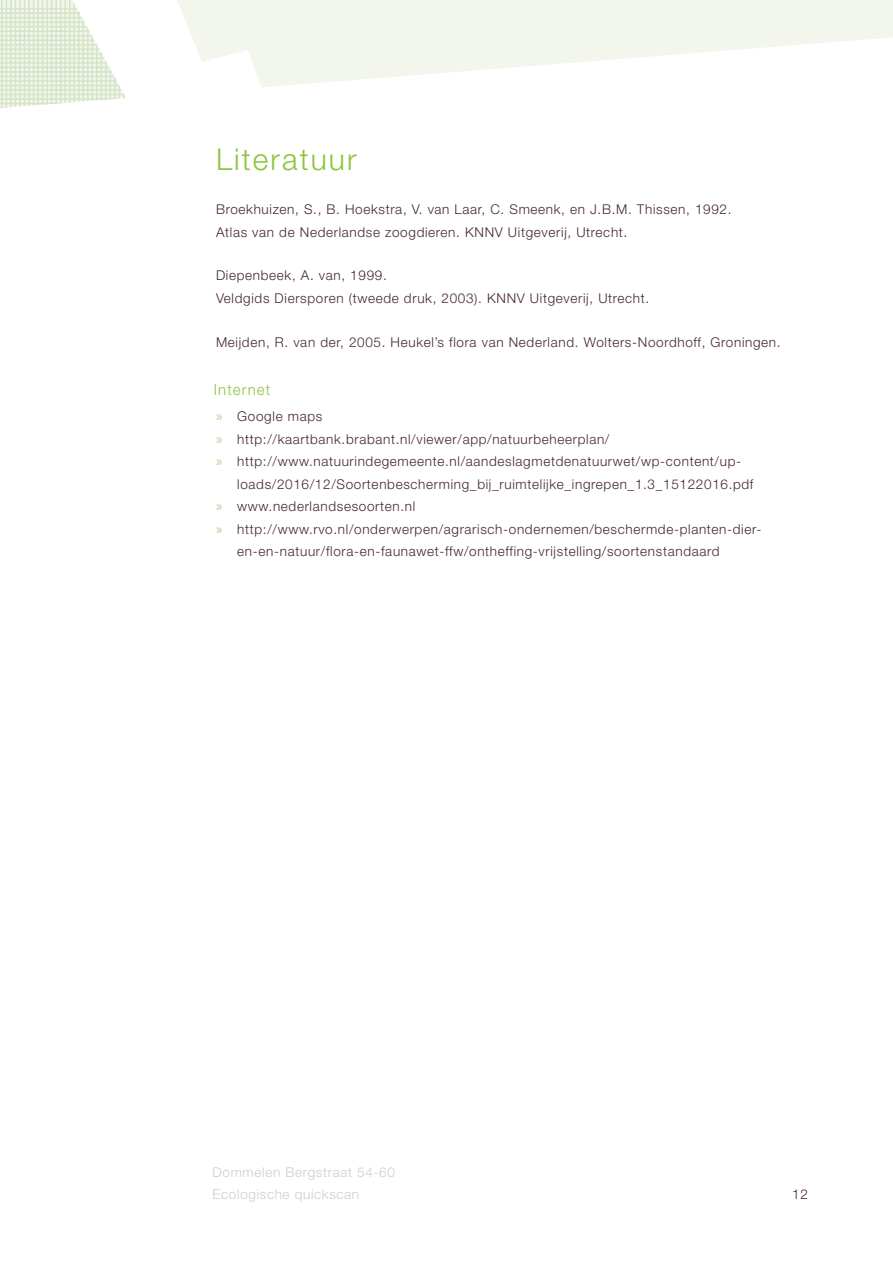
<style>
.page{position:relative;width:893px;height:1263px;background:#fff}
.page>*{position:absolute;margin:0;border:0;box-sizing:border-box;transform-origin:0 0}
.t1{font:300 30px "Helvetica Neue LT Pro";letter-spacing:.07em;color:#8bc63e}
.t2{font:300 15px "Helvetica Neue LT Pro";letter-spacing:.07em;color:#8bc63e}
.t3{font:300 13.5px/22.5px "Helvetica Neue LT Pro";letter-spacing:.05em;color:#472829}
.t4{font:300 13.5px/22.5px "Helvetica Neue LT Pro";letter-spacing:.05em;color:#d6caca}
.s1{font-family:"Myriad Pro";font-weight:400;font-size:15px;color:#b4cc95}
</style>
<div class="page">
<svg style="left:125px;top:0;width:768px;height:98px;fill:#f2f6ec"></svg>
<svg style="left:0;top:0;width:125px;height:108px"></svg>
<p class="t1" style="left:216px;top:141px;width:142px">Literatuur</p>
<p class="t3" style="left:216px;top:198px;width:517px">Broekhuizen, S., B. Hoekstra, V. van Laar, C. Smeenk, en J.B.M. Thissen, 1992.<br>Atlas van de Nederlandse zoogdieren. KNNV Uitgeverij, Utrecht.</p>
<p class="t3" style="left:216px;top:264px;width:435px">Diepenbeek, A. van, 1999.<br>Veldgids Diersporen (tweede druk, 2003). KNNV Uitgeverij, Utrecht.</p>
<p class="t3" style="left:216px;top:330px;width:566px">Meijden, R. van der, 2005. Heukel’s flora van Nederland. Wolters-Noordhoff, Groningen.</p>
<p class="t2" style="left:214px;top:380px;width:58px">Internet</p>
<p class="t3" style="left:216px;top:405px;width:108px"><span class="s1">»</span> Google maps</p>
<p class="t3" style="left:216px;top:427px;width:395px"><span class="s1">»</span> http://kaartbank.brabant.nl/viewer/app/natuurbeheerplan/</p>
<p class="t3" style="left:237px;top:450px;width:518px;text-indent:-21px"><span class="s1">»</span> http://www.natuurindegemeente.nl/aandeslagmetdenatuurwet/wp-content/up&shy;loads/2016/12/Soortenbescherming_bij_ruimtelijke_ingrepen_1.3_15122016.pdf</p>
<p class="t3" style="left:216px;top:495px;width:201px"><span class="s1">»</span> www.nederlandsesoorten.nl</p>
<p class="t3" style="left:237px;top:517px;width:526px;text-indent:-21px"><span class="s1">»</span> http://www.rvo.nl/onderwerpen/agrarisch-ondernemen/beschermde-planten-dier&shy;en-en-natuur/flora-en-faunawet-ffw/ontheffing-vrijstelling/soortenstandaard</p>
<p class="t4" style="left:213px;top:1160px;width:184px">Dommelen Bergstraat 54-60<br>Ecologische quickscan</p>
<p class="t3" style="left:792px;top:1183px;width:17px">12</p>
</div>
